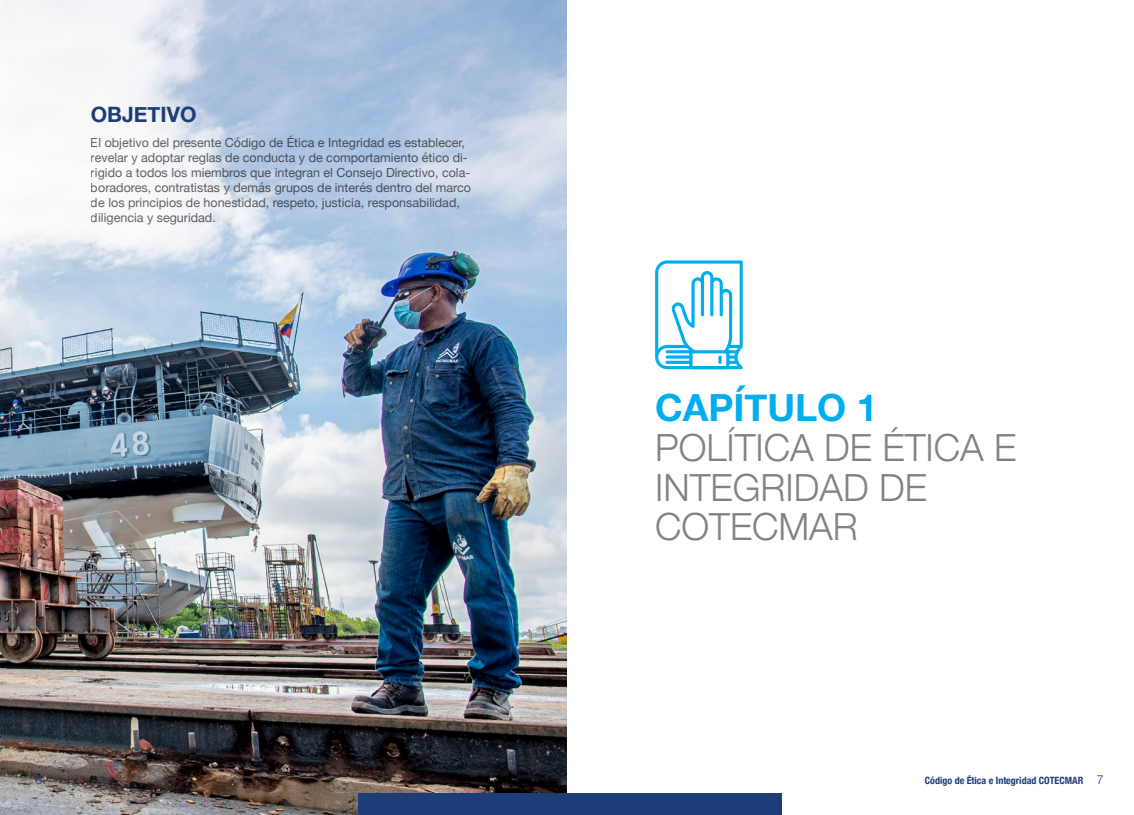
<style>
.page{position:relative;width:1134px;height:815px;background:#fff}
.page>*{position:absolute;margin:0;border:0;box-sizing:border-box;transform-origin:0 0}
.t1{font:300 37.38px/39.9px "Helvetica Neue";color:#808285}
.t2{font:700 37.38px "Helvetica Neue";color:#00aeef}
.t3{font:700 21.12px "Helvetica Neue";color:#1c3d78}
.t4{font:12.5px/15px "Helvetica Neue";color:#636466}
.t5{font:300 12.5px "Helvetica Neue";color:#1c3d78}
.t6{font:700 condensed 10px "Helvetica Neue";color:#1c3d78}
.s1{font-weight:300;font-stretch:normal;font-size:12.5px}
</style>
<div class="page">
<img style="left:0;top:0;width:567px;height:815px">
<div style="left:358px;top:794px;width:423px;height:21px;background:#1c3d78"></div>
<svg style="left:655px;top:260px;width:88px;height:109px"></svg>
<h2 class="t3" style="left:91px;top:97px;width:107px">OBJETIVO</h2>
<p class="t4" style="left:91px;top:135px;width:382px">El objetivo del presente Código de Ética e Integridad es establecer, revelar y adoptar reglas de conducta y de comportamiento ético di&shy;rigido a todos los miembros que integran el Consejo Directivo, cola&shy;boradores, contratistas y demás grupos de interés dentro del marco de los principios de honestidad, respeto, justicia, responsabilidad, diligencia y seguridad.</p>
<h1 class="t2" style="left:655px;top:378px;width:224px">CAPÍTULO 1</h1>
<h1 class="t1" style="left:655px;top:425px;width:363px">POLÍTICA DE ÉTICA E<br>INTEGRIDAD DE<br>COTECMAR</h1>
<p class="t5" style="left:35px;top:769px;width:8px">6</p>
<p class="t6" style="left:925px;top:772px;width:180px">Código de Ética e Integridad COTECMAR <span class="s1">7</span></p>
</div>
